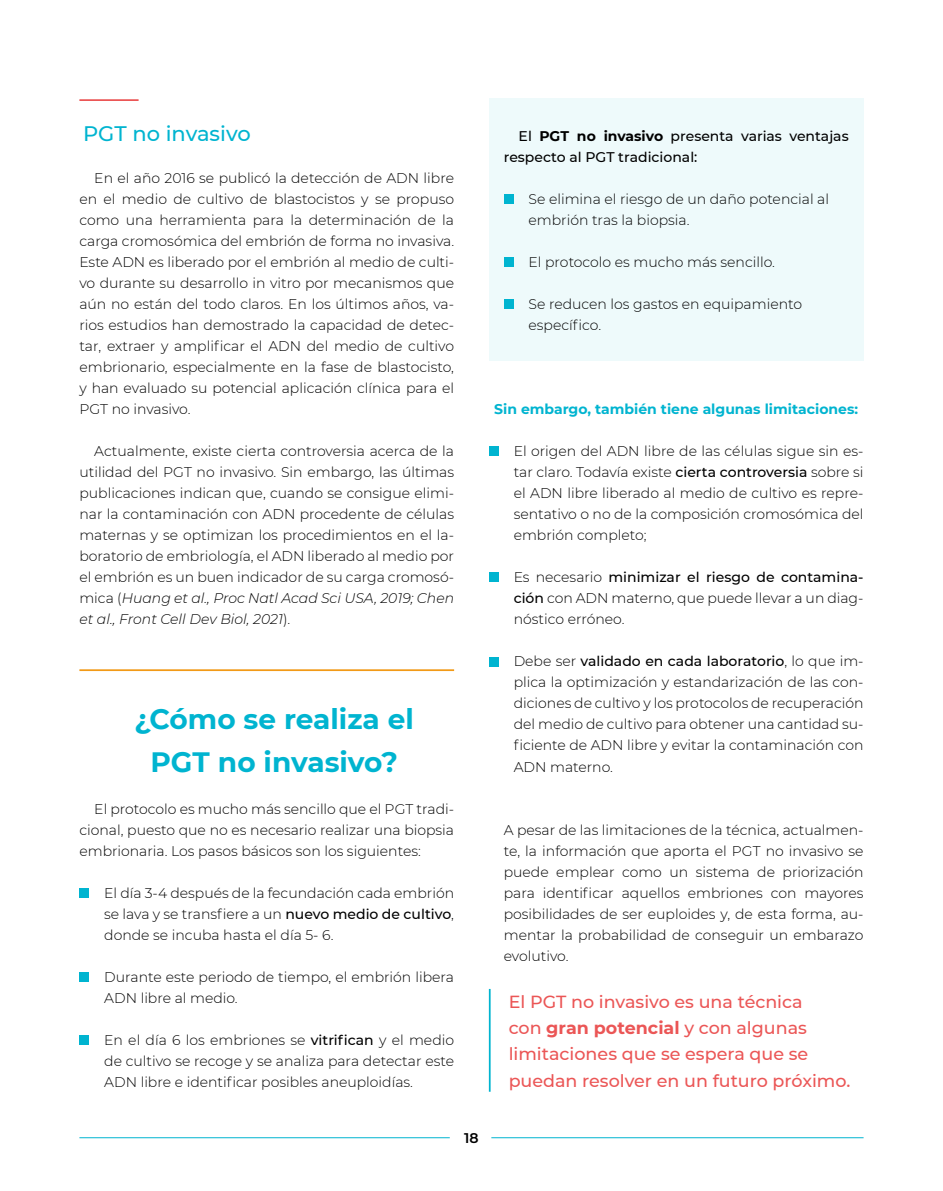
<style>
.page{position:relative;width:943px;height:1191px;background:#fff}
.page>*{position:absolute;margin:0;border:0;box-sizing:border-box;transform-origin:0 0}
.t1{font:700 28px/42px "Montserrat";color:#00b4d0;text-align:center}
.t2{font:500 21px "Montserrat";color:#00b4d0}
.t3{font:500 17.5px/26.2px "Montserrat";color:#eb5656}
.t4{font:300 14px/21px "Montserrat";color:#000;text-align:justify}
.t5{font:500 14px/21px "Montserrat";color:#000}
.t6{font:700 14px "Montserrat";color:#00b4d0}
.t7{font:600 14px "Montserrat";color:#000}
.s1{font-style:italic}
.s2{font-weight:500}
.s3{font-weight:700}
</style>
<div class="page">
<hr style="left:79px;top:1137px;width:371px;height:1px;background:#00b4d0">
<hr style="left:491px;top:1137px;width:372px;height:1px;background:#00b4d0">
<div style="left:489px;top:99px;width:374px;height:262px;background:#eefafb"></div>
<hr style="left:79px;top:99px;width:60px;height:2px;background:#eb5656">
<hr style="left:489px;top:989px;width:1px;height:102px;background:#00b4d0">
<div style="left:79px;top:887px;width:10px;height:10px;background:#00b4d0"></div>
<div style="left:79px;top:971px;width:10px;height:10px;background:#00b4d0"></div>
<div style="left:79px;top:1034px;width:10px;height:10px;background:#00b4d0"></div>
<hr style="left:79px;top:669px;width:375px;height:2px;background:#f29a17">
<div style="left:504px;top:194px;width:10px;height:10px;background:#00b4d0"></div>
<div style="left:489px;top:446px;width:10px;height:10px;background:#00b4d0"></div>
<div style="left:504px;top:257px;width:10px;height:10px;background:#00b4d0"></div>
<div style="left:489px;top:572px;width:10px;height:10px;background:#00b4d0"></div>
<div style="left:504px;top:299px;width:10px;height:10px;background:#00b4d0"></div>
<div style="left:489px;top:656px;width:10px;height:10px;background:#00b4d0"></div>
<h2 class="t2" style="left:83px;top:121px;width:169px">PGT no invasivo</h2>
<p class="t4" style="left:79px;top:168px;width:376px;text-indent:15px">En el año 2016 se publicó la detección de ADN libre en el medio de cultivo de blastocistos y se propuso como una herramienta para la determinación de la carga cromosómica del embrión de forma no invasiva.<br>Este ADN es liberado por el embrión al medio de culti&shy;vo durante su desarrollo in vitro por mecanismos que aún no están del todo claros. En los últimos años, va&shy;rios estudios han demostrado la capacidad de detec&shy;tar, extraer y amplificar el ADN del medio de cultivo embrionario, especialmente en la fase de blastocisto, y han evaluado su potencial aplicación clínica para el PGT no invasivo.</p>
<p class="t4" style="left:79px;top:441px;width:376px;text-indent:15px">Actualmente, existe cierta controversia acerca de la utilidad del PGT no invasivo. Sin embargo, las últimas publicaciones indican que, cuando se consigue elimi&shy;nar la contaminación con ADN procedente de células maternas y se optimizan los procedimientos en el la&shy;boratorio de embriología, el ADN liberado al medio por el embrión es un buen indicador de su carga cromosó&shy;mica (<span class="s1">Huang et al., Proc Natl Acad Sci USA, 2019; Chen et al., Front Cell Dev Biol, 2021</span>).</p>
<h1 class="t1" style="left:134px;top:698px;width:281px">¿Cómo se realiza el<br>PGT no invasivo?</h1>
<p class="t4" style="left:79px;top:798px;width:376px;text-indent:15px">El protocolo es mucho más sencillo que el PGT tradi&shy;cional, puesto que no es necesario realizar una biopsia embrionaria. Los pasos básicos son los siguientes:</p>
<p class="t4" style="left:104px;top:882px;width:351px">El día 3-4 después de la fecundación cada embrión se lava y se transfiere a un <span class="s2">nuevo medio de cultivo</span>, donde se incuba hasta el día 5- 6.</p>
<p class="t4" style="left:104px;top:966px;width:351px">Durante este periodo de tiempo, el embrión libera<br>ADN libre al medio.</p>
<p class="t4" style="left:104px;top:1029px;width:351px">En el día 6 los embriones se <span class="s2">vitrifican</span> y el medio de cultivo se recoge y se analiza para detectar este ADN libre e identificar posibles aneuploidías.</p>
<p class="t5" style="left:504px;top:126px;width:346px;text-indent:15px">El <span class="s3">PGT no invasivo</span> presenta varias ventajas respecto al PGT tradicional:</p>
<p class="t4" style="left:528px;top:189px;width:302px">Se elimina el riesgo de un daño potencial al embrión tras la biopsia.</p>
<p class="t4" style="left:528px;top:252px;width:248px">El protocolo es mucho más sencillo.</p>
<p class="t4" style="left:528px;top:294px;width:275px">Se reducen los gastos en equipamiento específico.</p>
<p class="t6" style="left:494px;top:401px;width:365px">Sin embargo, también tiene algunas limitaciones:</p>
<p class="t4" style="left:513px;top:441px;width:351px">El origen del ADN libre de las células sigue sin es&shy;tar claro. Todavía existe <span class="s2">cierta controversia</span> sobre si el ADN libre liberado al medio de cultivo es repre&shy;sentativo o no de la composición cromosómica del embrión completo;</p>
<p class="t4" style="left:513px;top:567px;width:351px">Es necesario <span class="s2">minimizar el riesgo de contamina&shy;ción</span> con ADN materno, que puede llevar a un diag&shy;nóstico erróneo.</p>
<p class="t4" style="left:513px;top:651px;width:351px">Debe ser <span class="s2">validado en cada laboratorio</span>, lo que im&shy;plica la optimización y estandarización de las con&shy;diciones de cultivo y los protocolos de recuperación del medio de cultivo para obtener una cantidad su&shy;ficiente de ADN libre y evitar la contaminación con ADN materno.</p>
<p class="t4" style="left:504px;top:819px;width:361px">A pesar de las limitaciones de la técnica, actualmen&shy;te, la información que aporta el PGT no invasivo se puede emplear como un sistema de priorización para identificar aquellos embriones con mayores posibilidades de ser euploides y, de esta forma, au&shy;mentar la probabilidad de conseguir un embarazo evolutivo.</p>
<p class="t3" style="left:508px;top:988px;width:343px">El PGT no invasivo es una técnica<br>con <span class="s3">gran potencial</span> y con algunas limitaciones que se espera que se puedan resolver en un futuro próximo.</p>
<p class="t7" style="left:464px;top:1129px;width:16px">18</p>
</div>
